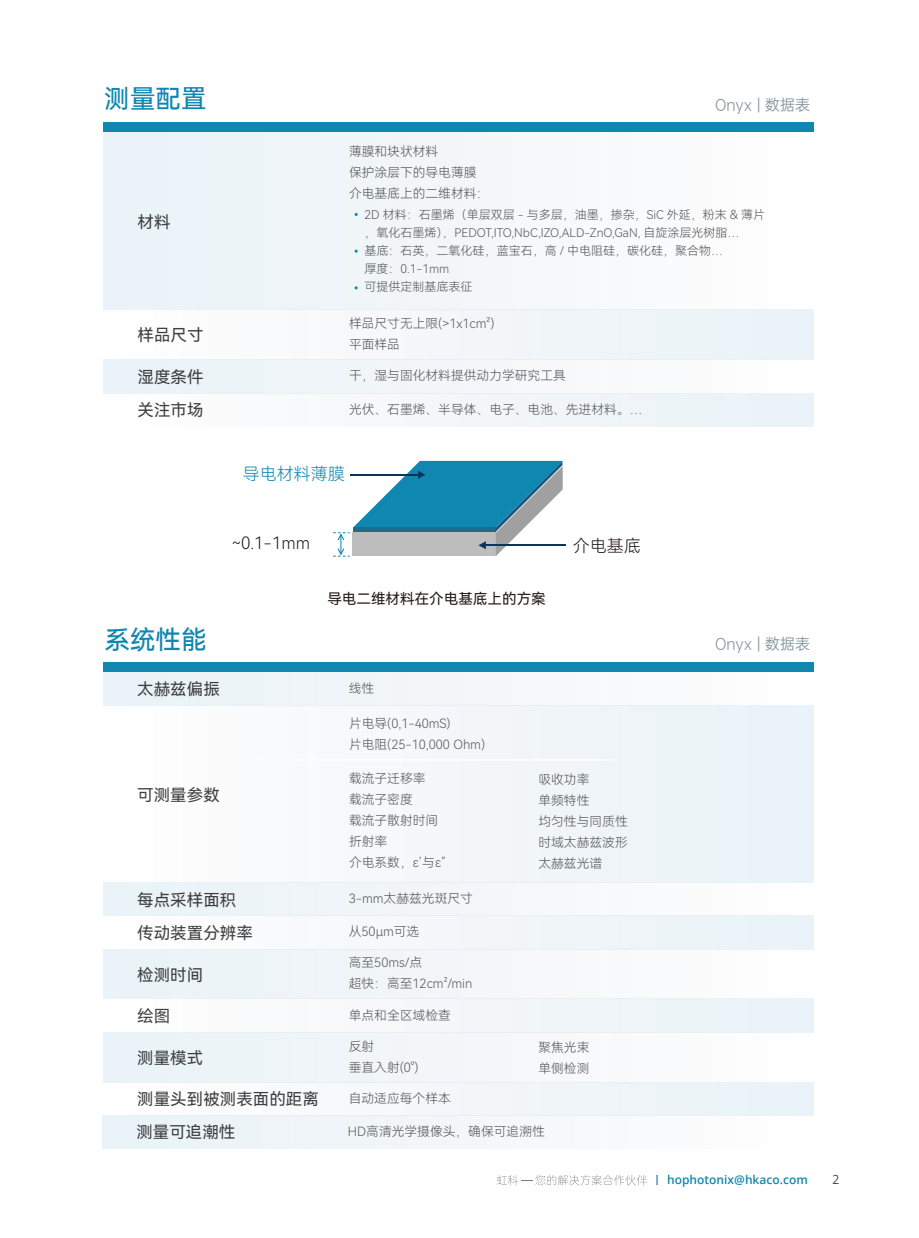
<style>
.page{position:relative;width:919px;height:1238px;background:#fff}
.page>*{position:absolute;margin:0;border:0;box-sizing:border-box;transform-origin:0 0}
.t1{font:25.5px "OPPO Sans M";color:#1087b0}
.t2{font:16.95px "Harmony OS Sans SC Light";color:#231916}
.t3{font:16.95px "Harmony OS Sans SC Light";color:#1087b0}
.t4{font:16.5px/33.3px "Harmony OS Sans SC";color:#3f3f40}
.t5{font:15px "OPPO Sans R";color:#84959e}
.t6{font:14.55px "Harmony OS Sans SC";color:#231916}
.t7{font:12.75px/21px "Harmony OS Sans SC Light";color:#555}
.t8{font:12.75px "Open Sans";color:#484444;scale:.94 1}
.t9{font:12px/18px "Harmony OS Sans SC Light";color:#555}
.t10{font:600 12px "Open Sans";color:#1087b0}
</style>
<div class="page">
<div style="left:103px;top:949px;width:710px;height:49px;background:#f3f6f9"></div>
<div style="left:103px;top:672px;width:710px;height:33px;background:#f3f6f9"></div>
<div style="left:103px;top:393px;width:710px;height:33px;background:#f3f6f9"></div>
<div style="left:103px;top:705px;width:710px;height:177px;background:#f4f7f9"></div>
<div style="left:104px;top:360px;width:709px;height:33px;background:#f3f6f9"></div>
<div style="left:103px;top:310px;width:710px;height:50px;background:#f4f7f9"></div>
<div style="left:104px;top:132px;width:709px;height:178px;background:#f3f6f9"></div>
<div style="left:103px;top:882px;width:710px;height:33px;background:#f3f6f9"></div>
<div style="left:102px;top:1115px;width:710px;height:33px;background:#f3f6f9"></div>
<div style="left:103px;top:915px;width:710px;height:34px;background:#f3f6f9"></div>
<div style="left:103px;top:998px;width:710px;height:34px;background:#f3f6f9"></div>
<div style="left:103px;top:1032px;width:710px;height:50px;background:#f3f6f9"></div>
<div style="left:103px;top:1082px;width:710px;height:33px;background:#f3f6f9"></div>
<svg style="left:333px;top:461px;width:229px;height:96px"></svg>
<hr style="left:485px;top:544px;width:80px;height:2px;background:#0b355c">
<hr style="left:260px;top:759px;width:353px;height:1px;background:#fff">
<div style="left:103px;top:122px;width:710px;height:10px;background:#1087b0"></div>
<div style="left:103px;top:662px;width:710px;height:10px;background:#1087b0"></div>
<svg style="left:497px;top:1175px;width:150px;height:10px"></svg>
<h1 class="t1" style="left:105px;top:77px;width:103px">测量配置</h1>
<p class="t4" style="left:137px;top:205px;width:34px">材料</p>
<p class="t4" style="left:137px;top:318px;width:67px">样品尺寸</p>
<p class="t4" style="left:137px;top:360px;width:67px">湿度条件关注市场</p>
<h1 class="t1" style="left:105px;top:618px;width:103px">系统性能</h1>
<p class="t5" style="left:715px;top:93px;width:96px">Onyx | 数据表</p>
<p class="t7" style="left:349px;top:140px;width:142px">薄膜和块状材料<br>保护涂层下的导电薄膜介电基底上的二维材料：</p>
<p class="t9" style="left:364px;top:205px;width:402px">2D 材料：石墨烯（单层双层 - 与多层，油墨，掺杂，SiC 外延，粉末 &amp; 薄片，氧化石墨烯），PEDOT,ITO,NbC,IZO,ALD-ZnO,GaN, 自旋涂层光树脂…<br>基底：石英，二氧化硅，蓝宝石，高 / 中电阻硅，碳化硅，聚合物…<br>厚度：0.1-1mm<br>可提供定制基底表征</p>
<p class="t7" style="left:349px;top:313px;width:147px">样品尺寸无上限(&gt;1x1cm²)平面样品</p>
<p class="t7" style="left:349px;top:365px;width:218px">干，湿与固化材料提供动力学研究工具</p>
<p class="t7" style="left:349px;top:398px;width:295px">光伏、石墨烯、半导体、电子、电池、先进材料。…</p>
<h2 class="t3" style="left:243px;top:462px;width:103px">导电材料薄膜</h2>
<h2 class="t2" style="left:232px;top:531px;width:80px">~0.1-1mm</h2>
<h2 class="t2" style="left:573px;top:533px;width:69px">介电基底</h2>
<p class="t6" style="left:327px;top:589px;width:220px">导电二维材料在介电基底上的方案</p>
<p class="t5" style="left:715px;top:632px;width:96px">Onyx | 数据表</p>
<p class="t4" style="left:137px;top:672px;width:84px">太赫兹偏振</p>
<p class="t7" style="left:349px;top:677px;width:27px">线性</p>
<p class="t4" style="left:137px;top:777px;width:84px">可测量参数</p>
<p class="t7" style="left:349px;top:712px;width:138px">片电导(0,1-40mS)<br>片电阻(25-10,000 Ohm)</p>
<p class="t7" style="left:349px;top:767px;width:99px">载流子迁移率<br>载流子密度<br>载流子散射时间折射率<br>介电系数，ε’与ε”</p>
<p class="t7" style="left:538px;top:768px;width:91px">吸收功率<br>单频特性<br>均匀性与同质性时域太赫兹波形太赫兹光谱</p>
<p class="t4" style="left:137px;top:882px;width:100px">每点采样面积</p>
<p class="t7" style="left:349px;top:887px;width:126px">3-mm太赫兹光斑尺寸</p>
<p class="t4" style="left:137px;top:915px;width:117px">传动装置分辨率</p>
<p class="t7" style="left:349px;top:920px;width:72px">从50μm可选</p>
<p class="t7" style="left:349px;top:951px;width:75px">高至50ms/点</p>
<p class="t4" style="left:137px;top:957px;width:67px">检测时间</p>
<p class="t7" style="left:349px;top:972px;width:125px">超快：高至12cm²/min</p>
<p class="t4" style="left:137px;top:998px;width:34px">绘图</p>
<p class="t7" style="left:349px;top:1003px;width:104px">单点和全区域检查</p>
<p class="t4" style="left:137px;top:1040px;width:67px">测量模式</p>
<p class="t7" style="left:349px;top:1035px;width:27px">反射</p>
<p class="t7" style="left:349px;top:1056px;width:71px">垂直入射(0°)</p>
<p class="t7" style="left:538px;top:1036px;width:52px">聚焦光束单侧检测</p>
<p class="t4" style="left:137px;top:1081px;width:183px">测量头到被测表面的距离</p>
<p class="t7" style="left:349px;top:1087px;width:103px">自动适应每个样本</p>
<p class="t4" style="left:136px;top:1115px;width:100px">测量可追潮性</p>
<p class="t7" style="left:348px;top:1120px;width:198px">HD高清光学摄像头，确保可追溯性</p>
<p class="t10" style="left:667px;top:1171px;width:142px">hophotonix@hkaco.com</p>
<p class="t8" style="left:832px;top:1170px;width:9px">2</p>
</div>
